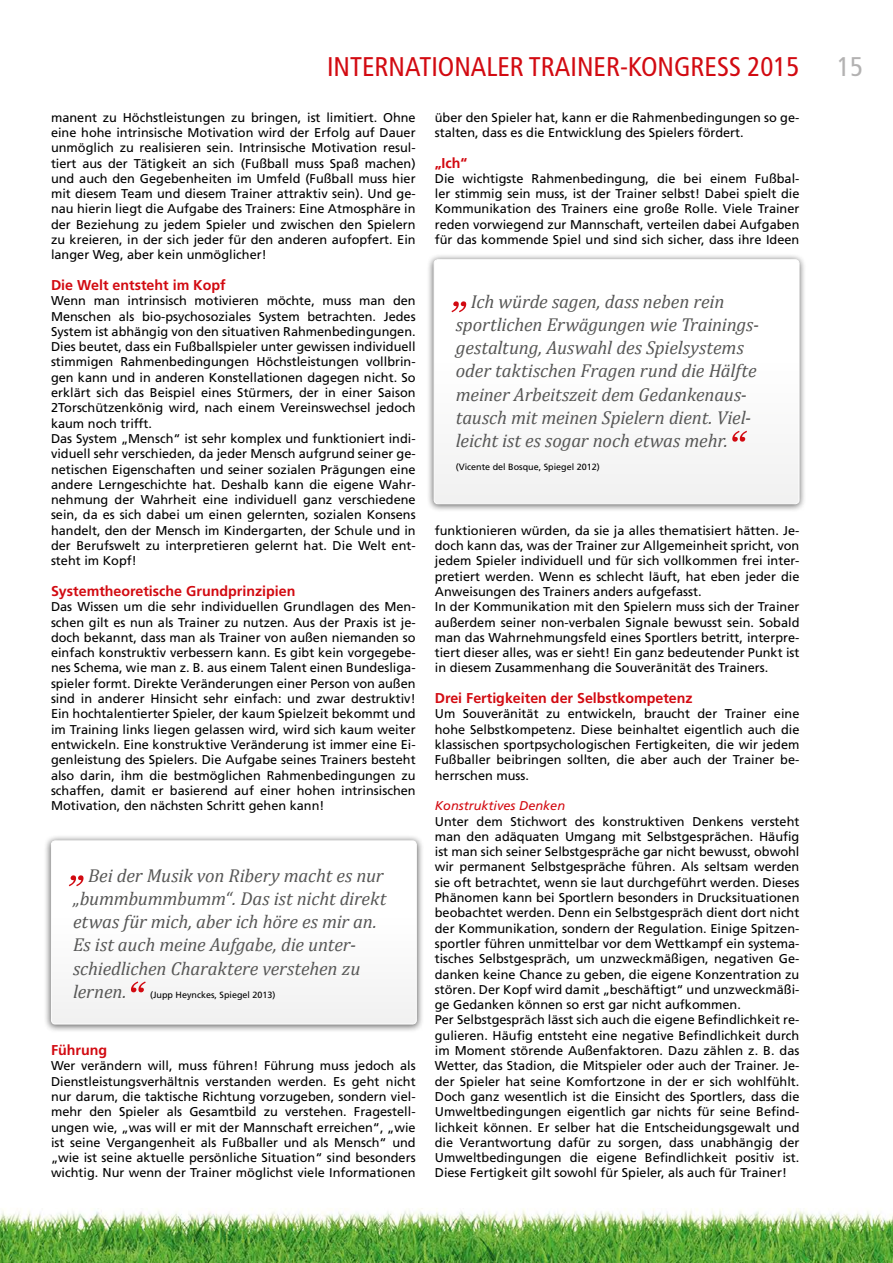
<style>
.page{position:relative;width:893px;height:1263px;background:#fff}
.page>*{position:absolute;margin:0;border:0;box-sizing:border-box;transform-origin:0 0}
.t1{font:condensed 27px "Frutiger LT Std";color:#d20a11}
.t2{font:condensed 27px "Frutiger LT Std";color:#b3b2b2}
.t3{font:italic 18.75px/23.2px "Cambria";letter-spacing:-.01em;color:#575756}
.t4{font:700 14.25px "Frutiger LT Std";color:#d20a11}
.t5{font:12.75px/15.3px "Frutiger LT Std";color:#000;text-align:justify}
.t6{font:italic 12.75px "Frutiger LT Std";color:#d20a11}
.t7{font:9px "Frutiger LT Std";color:#000}
</style>
<div class="page">
<img style="left:0;top:1208px;width:893px;height:55px">
<div style="left:44px;top:834px;width:380px;height:198px;background:#000;opacity:.65"></div>
<svg style="left:51px;top:841px;width:365px;height:183px"></svg>
<svg style="left:69px;top:875px;width:15px;height:11px"></svg>
<svg style="left:131px;top:981px;width:15px;height:11px"></svg>
<div style="left:51px;top:840px;width:366px;height:184px;border:1px solid #fff;border-radius:4px"></div>
<div style="left:426px;top:253px;width:380px;height:259px;background:#000;opacity:.65"></div>
<svg style="left:434px;top:260px;width:365px;height:244px"></svg>
<svg style="left:451px;top:301px;width:15px;height:11px"></svg>
<svg style="left:732px;top:431px;width:15px;height:11px"></svg>
<div style="left:434px;top:259px;width:365px;height:245px;border:1px solid #fff;border-radius:4px"></div>
<h1 class="t1" style="left:327px;top:50px;width:474px">INTERNATIONALER TRAINER-KONGRESS 2015</h1>
<h1 class="t2" style="left:837px;top:50px;width:27px">15</h1>
<p class="t5" style="left:51px;top:110px;width:366px">manent zu Höchstleistungen zu bringen, ist limitiert. Ohne eine hohe intrinsische Motivation wird der Erfolg auf Dauer unmöglich zu realisieren sein. Intrinsische Motivation resul&shy;tiert aus der Tätigkeit an sich (Fußball muss Spaß machen) und auch den Gegebenheiten im Umfeld (Fußball muss hier mit diesem Team und diesem Trainer attraktiv sein). Und ge&shy;nau hierin liegt die Aufgabe des Trainers: Eine Atmosphäre in der Beziehung zu jedem Spieler und zwischen den Spielern zu kreieren, in der sich jeder für den anderen aufopfert. Ein langer Weg, aber kein unmöglicher!</p>
<p class="t4" style="left:51px;top:277px;width:176px">Die Welt entsteht im Kopf</p>
<p class="t5" style="left:51px;top:293px;width:366px;text-align:left">Wenn man intrinsisch motivieren möchte, muss man den Menschen als bio-psychosoziales System betrachten. Jedes System ist abhängig von den situativen Rahmenbedingungen.<br>Dies beutet, dass ein Fußballspieler unter gewissen individuell stimmigen Rahmenbedingungen Höchstleistungen vollbrin&shy;gen kann und in anderen Konstellationen dagegen nicht. So erklärt sich das Beispiel eines Stürmers, der in einer Saison 2Torschützenkönig wird, nach einem Vereinswechsel jedoch kaum noch trifft.<br>Das System „Mensch“ ist sehr komplex und funktioniert indi&shy;viduell sehr verschieden, da jeder Mensch aufgrund seiner ge&shy;netischen Eigenschaften und seiner sozialen Prägungen eine andere Lerngeschichte hat. Deshalb kann die eigene Wahr&shy;nehmung der Wahrheit eine individuell ganz verschiedene sein, da es sich dabei um einen gelernten, sozialen Konsens handelt, den der Mensch im Kindergarten, der Schule und in der Berufswelt zu interpretieren gelernt hat. Die Welt ent&shy;steht im Kopf!</p>
<p class="t4" style="left:51px;top:583px;width:246px">Systemtheoretische Grundprinzipien</p>
<p class="t5" style="left:51px;top:599px;width:366px">Das Wissen um die sehr individuellen Grundlagen des Men&shy;schen gilt es nun als Trainer zu nutzen. Aus der Praxis ist je&shy;doch bekannt, dass man als Trainer von außen niemanden so einfach konstruktiv verbessern kann. Es gibt kein vorgegebe&shy;nes Schema, wie man z. B. aus einem Talent einen Bundesliga&shy;spieler formt. Direkte Veränderungen einer Person von außen sind in anderer Hinsicht sehr einfach: und zwar destruktiv!<br>Ein hochtalentierter Spieler, der kaum Spielzeit bekommt und im Training links liegen gelassen wird, wird sich kaum weiter entwickeln. Eine konstruktive Veränderung ist immer eine Ei&shy;genleistung des Spielers. Die Aufgabe seines Trainers besteht also darin, ihm die bestmöglichen Rahmenbedingungen zu schaffen, damit er basierend auf einer hohen intrinsischen Motivation, den nächsten Schritt gehen kann!</p>
<p class="t5" style="left:435px;top:110px;width:366px">über den Spieler hat, kann er die Rahmenbedingungen so ge&shy;stalten, dass es die Entwicklung des Spielers fördert.</p>
<p class="t4" style="left:435px;top:154px;width:34px">„Ich“</p>
<p class="t5" style="left:435px;top:171px;width:366px">Die wichtigste Rahmenbedingung, die bei einem Fußbal&shy;ler stimmig sein muss, ist der Trainer selbst! Dabei spielt die Kommunikation des Trainers eine große Rolle. Viele Trainer reden vorwiegend zur Mannschaft, verteilen dabei Aufgaben für das kommende Spiel und sind sich sicher, dass ihre Ideen</p>
<p class="t3" style="left:456px;top:289px;width:305px;text-indent:15px">Ich würde sagen, dass neben rein sportlichen Erwägungen wie Trainings&shy;gestaltung, Auswahl des Spielsystems oder taktischen Fragen rund die Hälfte meiner Arbeitszeit dem Gedankenaus&shy;tausch mit meinen Spielern dient. Viel&shy;leicht ist es sogar noch etwas mehr.</p>
<p class="t7" style="left:456px;top:462px;width:146px">(Vicente del Bosque, Spiegel 2012)</p>
<p class="t5" style="left:435px;top:523px;width:366px;text-align:left">funktionieren würden, da sie ja alles thematisiert hätten. Je&shy;doch kann das, was der Trainer zur Allgemeinheit spricht, von jedem Spieler individuell und für sich vollkommen frei inter&shy;pretiert werden. Wenn es schlecht läuft, hat eben jeder die Anweisungen des Trainers anders aufgefasst.<br>In der Kommunikation mit den Spielern muss sich der Trainer außerdem seiner non-verbalen Signale bewusst sein. Sobald man das Wahrnehmungsfeld eines Sportlers betritt, interpre&shy;tiert dieser alles, was er sieht! Ein ganz bedeutender Punkt ist in diesem Zusammenhang die Souveränität des Trainers.</p>
<p class="t4" style="left:435px;top:690px;width:259px">Drei Fertigkeiten der Selbstkompetenz</p>
<p class="t5" style="left:435px;top:706px;width:366px">Um Souveränität zu entwickeln, braucht der Trainer eine hohe Selbstkompetenz. Diese beinhaltet eigentlich auch die klassischen sportpsychologischen Fertigkeiten, die wir jedem Fußballer beibringen sollten, die aber auch der Trainer be&shy;herrschen muss.</p>
<p class="t6" style="left:435px;top:798px;width:132px">Konstruktives Denken</p>
<p class="t5" style="left:435px;top:813px;width:366px;text-align:left">Unter dem Stichwort des konstruktiven Denkens versteht man den adäquaten Umgang mit Selbstgesprächen. Häufig ist man sich seiner Selbstgespräche gar nicht bewusst, obwohl wir permanent Selbstgespräche führen. Als seltsam werden sie oft betrachtet, wenn sie laut durchgeführt werden. Dieses Phänomen kann bei Sportlern besonders in Drucksituationen beobachtet werden. Denn ein Selbstgespräch dient dort nicht der Kommunikation, sondern der Regulation. Einige Spitzen&shy;sportler führen unmittelbar vor dem Wettkampf ein systema&shy;tisches Selbstgespräch, um unzweckmäßigen, negativen Ge&shy;danken keine Chance zu geben, die eigene Konzentration zu stören. Der Kopf wird damit „beschäftigt“ und unzweckmäßi&shy;ge Gedanken können so erst gar nicht aufkommen.<br>Per Selbstgespräch lässt sich auch die eigene Befindlichkeit re&shy;gulieren. Häufig entsteht eine negative Befindlichkeit durch im Moment störende Außenfaktoren. Dazu zählen z. B. das Wetter, das Stadion, die Mitspieler oder auch der Trainer. Je&shy;der Spieler hat seine Komfortzone in der er sich wohlfühlt.<br>Doch ganz wesentlich ist die Einsicht des Sportlers, dass die Umweltbedingungen eigentlich gar nichts für seine Befind&shy;lichkeit können. Er selber hat die Entscheidungsgewalt und die Verantwortung dafür zu sorgen, dass unabhängig der Umweltbedingungen die eigene Befindlichkeit positiv ist.<br>Diese Fertigkeit gilt sowohl für Spieler, als auch für Trainer!</p>
<h2 class="t3" style="left:73px;top:863px;width:315px;text-indent:15px">Bei der Musik von Ribery macht es nur „bummbummbumm“. Das ist nicht direkt etwas für mich, aber ich höre es mir an.<br>Es ist auch meine Aufgabe, die unter&shy;schiedlichen Charaktere verstehen zu lernen.</h2>
<p class="t7" style="left:150px;top:989px;width:127px">(Jupp Heynckes, Spiegel 2013)</p>
<p class="t4" style="left:51px;top:1042px;width:58px">Führung</p>
<p class="t5" style="left:51px;top:1058px;width:366px">Wer verändern will, muss führen! Führung muss jedoch als Dienstleistungsverhältnis verstanden werden. Es geht nicht nur darum, die taktische Richtung vorzugeben, sondern viel&shy;mehr den Spieler als Gesamtbild zu verstehen. Fragestell&shy;ungen wie, „was will er mit der Mannschaft erreichen“, „wie ist seine Vergangenheit als Fußballer und als Mensch“ und „wie ist seine aktuelle persönliche Situation“ sind besonders wichtig. Nur wenn der Trainer möglichst viele Informationen</p>
</div>
